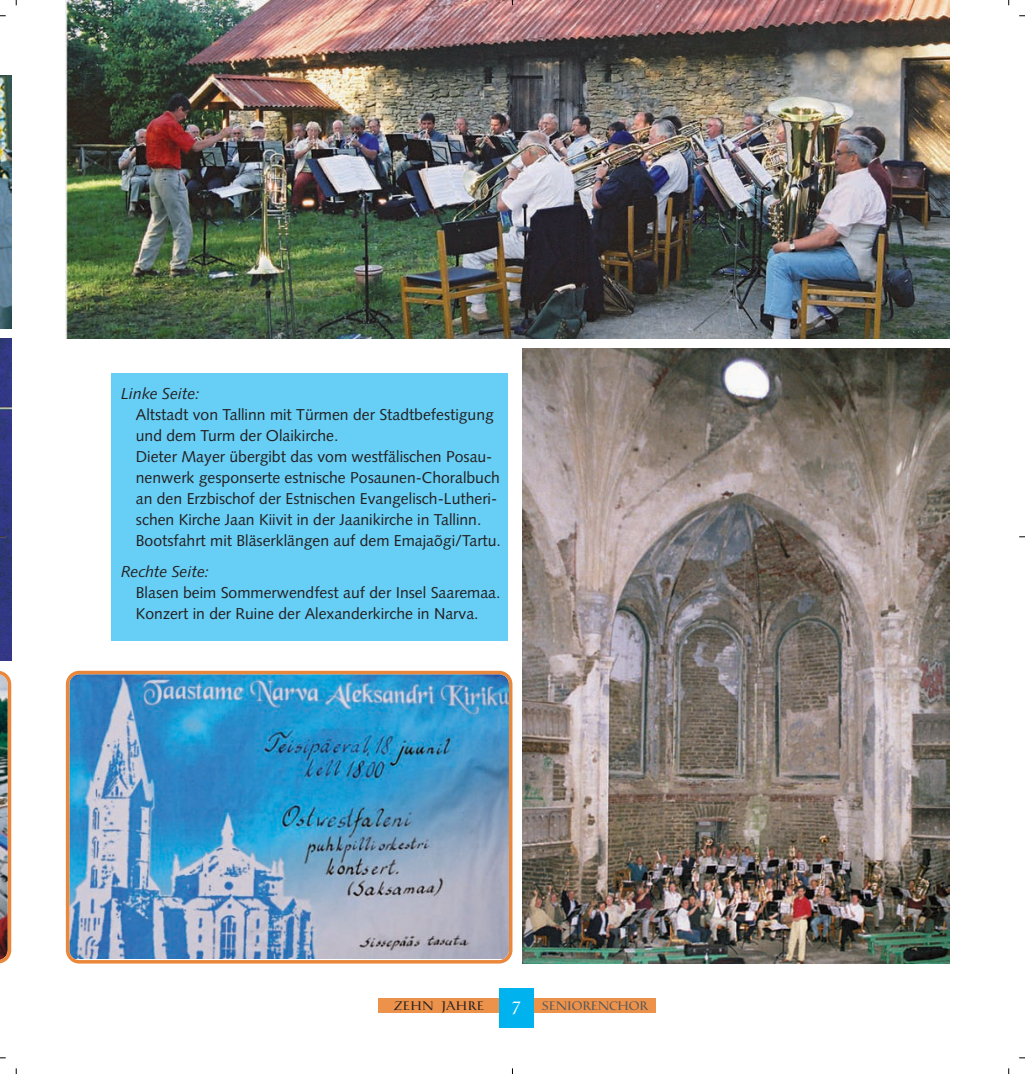
<style>
.page{position:relative;width:1025px;height:1074px;background:#fff}
.page>*{position:absolute;margin:0;border:0;box-sizing:border-box;transform-origin:0 0}
.t1{font:15.75px/21px "Syntax";color:#231f20}
.t2{font:italic 15.75px "Syntax";color:#231f20}
.t3{font:12.25px "Catull Expert BQ Regular Os F";letter-spacing:.02em;color:#57585a}
.t4{font:12.25px "Catull Expert BQ Regular Os F";letter-spacing:.09em;color:#231f20}
.s1{font-family:"Catull BQ";font-size:17.5px;color:#fff}
</style>
<div class="page">
<img style="left:0;top:0;width:1025px;height:1074px">
<p class="t2" style="left:121px;top:387px;width:80px">Linke Seite:</p>
<p class="t1" style="left:136px;top:405px;width:366px">Altstadt von Tallinn mit Türmen der Stadtbefestigung und dem Turm der Olaikirche.<br>Dieter Mayer übergibt das vom westfälischen Posau&shy;nenwerk gesponserte estnische Posaunen-Choralbuch an den Erzbischof der Estnischen Evangelisch-Lutheri&shy;schen Kirche Jaan Kiivit in der Jaanikirche in Tallinn.<br>Bootsfahrt mit Bläserklängen auf dem Emajaõgi/Tartu.</p>
<p class="t2" style="left:121px;top:566px;width:90px">Rechte Seite:</p>
<p class="t1" style="left:136px;top:584px;width:366px">Blasen beim Sommerwendfest auf der Insel Saaremaa.<br>Konzert in der Ruine der Alexanderkirche in Narva.</p>
<p class="t4" style="left:394px;top:998px;width:91px">ZEHN JAHRE</p>
<p class="t3" style="left:511px;top:998px;width:138px"><span class="s1">7</span> SENIORENCHOR</p>
</div>
